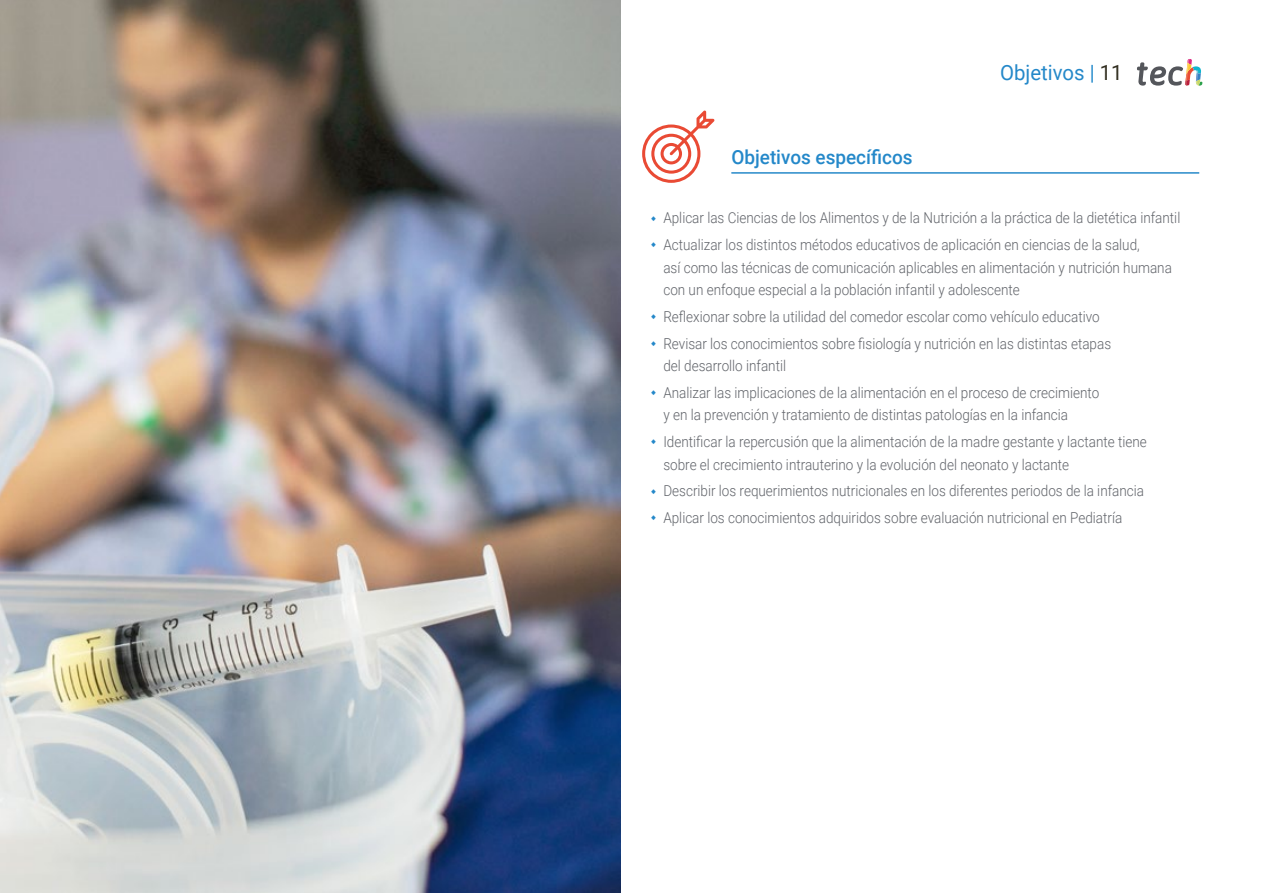
<style>
.page{position:relative;width:1263px;height:893px;background:#fff}
.page>*{position:absolute;margin:0;border:0;box-sizing:border-box;transform-origin:0 0}
.t1{font:21px "Roboto";color:#2488c9}
.t2{font:500 19.5px "Roboto";color:#2488c9}
.t3{font:300 15px/26.7px "Roboto";color:#61646a;scale:.9 1}
.s1{color:#2289cb}
.s2{color:#312e20}
</style>
<div class="page">
<svg style="left:1137px;top:59px;width:65px;height:27px"></svg>
<svg style="left:642px;top:110px;width:72px;height:73px"></svg>
<hr style="left:731px;top:173px;width:468px;height:1px;background:#2488c9">
<img style="left:0;top:0;width:621px;height:893px">
<h2 class="t2" style="left:731px;top:144px;width:183px">Objetivos específicos</h2>
<h1 class="t1" style="left:1000px;top:57px;width:124px">Objetivos <span class="s1">|</span> <span class="s2">11</span></h1>
<p class="t3" style="left:663px;top:204px;width:576px">Aplicar las Ciencias de los Alimentos y de la Nutrición a la práctica de la dietética infantil<br>Actualizar los distintos métodos educativos de aplicación en ciencias de la salud,</p>
<p class="t3" style="left:663px;top:255px;width:567px;line-height:22.5px">así como las técnicas de comunicación aplicables en alimentación y nutrición humana con un enfoque especial a la población infantil y adolescente</p>
<p class="t3" style="left:663px;top:303px;width:499px">Reflexionar sobre la utilidad del comedor escolar como vehículo educativo<br>Revisar los conocimientos sobre fisiología y nutrición en las distintas etapas</p>
<p class="t3" style="left:663px;top:352px;width:486px">del desarrollo infantil<br>Analizar las implicaciones de la alimentación en el proceso de crecimiento</p>
<p class="t3" style="left:663px;top:401px;width:539px">y en la prevención y tratamiento de distintas patologías en la infancia<br>Identificar la repercusión que la alimentación de la madre gestante y lactante tiene</p>
<p class="t3" style="left:663px;top:450px;width:536px">sobre el crecimiento intrauterino y la evolución del neonato y lactante<br>Describir los requerimientos nutricionales en los diferentes periodos de la infancia<br>Aplicar los conocimientos adquiridos sobre evaluación nutricional en Pediatría</p>
</div>
